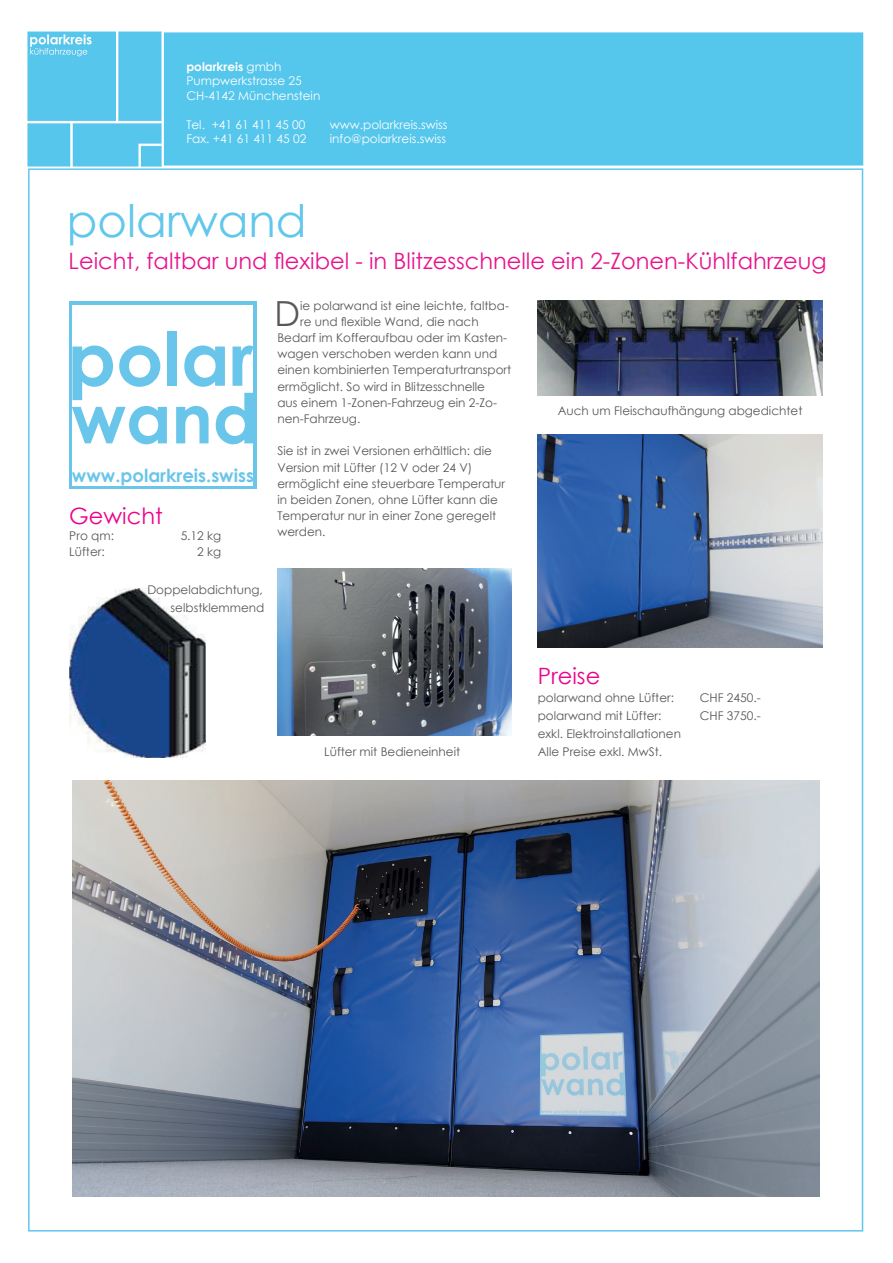
<style>
.page{position:relative;width:893px;height:1263px;background:#fff}
.page>*{position:absolute;margin:0;border:0;box-sizing:border-box;transform-origin:0 0}
.t1{font:700 73.8px "Century Gothic";color:#6ac5ea}
.t2{font:700 68.7px "Century Gothic";color:#6ac5ea}
.t3{font:45px "Century Gothic";color:#62c7ec}
.t4{font:34.5px "Century Gothic";color:#57585a}
.t5{font:22.5px "Century Gothic";color:#e9128d}
.t6{font:22.5px "Century Gothic";color:#ed028c}
.t7{font:700 18.15px "Century Gothic";color:#6ac5ea}
.t8{font:12px/16.2px "Century Gothic";color:#57585a}
.t9{font:12px/14.4px "Century Gothic";color:#fff}
.s1{font-weight:700}
</style>
<div class="page">
<img style="left:27px;top:31px;width:137px;height:136px">
<div style="left:164px;top:32px;width:699px;height:134px;background:#55c6ec;border:2px solid #55c6ec"></div>
<div style="left:69px;top:302px;width:187px;height:187px;background:#6ac5ea"></div>
<div style="left:73px;top:305px;width:180px;height:181px;background:#fff"></div>
<img style="left:72px;top:780px;width:747px;height:416px">
<img style="left:538px;top:301px;width:285px;height:94px">
<img style="left:69px;top:589px;width:136px;height:169px">
<img style="left:278px;top:568px;width:233px;height:167px">
<img style="left:538px;top:435px;width:284px;height:212px">
<p class="t9" style="left:186px;top:59px;width:135px"><span class="s1">polarkreis</span> gmbh<br>Pumpwerkstrasse 25<br>CH-4142 Münchenstein</p>
<p class="t9" style="left:186px;top:117px;width:122px">Tel. +41 61 411 45 00<br>Fax. +41 61 411 45 02</p>
<p class="t9" style="left:330px;top:117px;width:119px">www.polarkreis.swiss info@polarkreis.swiss</p>
<h3 class="t3" style="left:67px;top:190px;width:241px">polarwand</h3>
<h3 class="t5" style="left:69px;top:245px;width:759px">Leicht, faltbar und flexibel - in Blitzesschnelle ein 2-Zonen-Kühlfahrzeug</h3>
<h3 class="t4" style="left:274px;top:289px;width:27px">D</h3>
<p class="t8" style="left:300px;top:297px;width:210px">ie polarwand ist eine leichte, faltba-</p>
<p class="t8" style="left:300px;top:313px;width:180px">re und flexible Wand, die nach</p>
<p class="t8" style="left:277px;top:329px;width:231px">Bedarf im Kofferaufbau oder im Kasten-</p>
<p class="t8" style="left:277px;top:346px;width:222px">wagen verschoben werden kann und</p>
<p class="t8" style="left:277px;top:362px;width:235px">einen kombinierten Temperaturtransport</p>
<p class="t8" style="left:277px;top:378px;width:209px">ermöglicht. So wird in Blitzesschnelle</p>
<p class="t8" style="left:277px;top:394px;width:221px">aus einem 1-Zonen-Fahrzeug ein 2-Zo-</p>
<p class="t8" style="left:277px;top:410px;width:84px">nen-Fahrzeug.</p>
<p class="t8" style="left:277px;top:443px;width:229px">Sie ist in zwei Versionen erhältlich: die<br>Version mit Lüfter (12 V oder 24 V) ermöglicht eine steuerbare Temperatur in beiden Zonen, ohne Lüfter kann die<br>Temperatur nur in einer Zone geregelt werden.</p>
<h1 class="t1" style="left:67px;top:303px;width:188px">polar</h1>
<h2 class="t2" style="left:71px;top:366px;width:188px">wand</h2>
<h3 class="t7" style="left:72px;top:462px;width:184px">www.polarkreis.swiss</h3>
<p class="t8" style="left:558px;top:402px;width:246px">Auch um Fleischaufhängung abgedichtet</p>
<h3 class="t6" style="left:69px;top:500px;width:95px">Gewicht</h3>
<p class="t8" style="left:69px;top:527px;width:46px">Pro qm:</p>
<p class="t8" style="left:181px;top:527px;width:42px">5.12 kg</p>
<p class="t8" style="left:69px;top:544px;width:37px">Lüfter:</p>
<p class="t8" style="left:197px;top:544px;width:26px">2 kg</p>
<p class="t8" style="left:147px;top:580px;width:119px;line-height:18px;text-align:right">Doppelabdichtung, selbstklemmend</p>
<p class="t8" style="left:324px;top:743px;width:137px">Lüfter mit Bedieneinheit</p>
<h3 class="t6" style="left:538px;top:660px;width:64px">Preise</h3>
<p class="t8" style="left:538px;top:689px;width:138px">polarwand ohne Lüfter:</p>
<p class="t8" style="left:700px;top:689px;width:62px">CHF 2450.-</p>
<p class="t8" style="left:538px;top:707px;width:125px">polarwand mit Lüfter:</p>
<p class="t8" style="left:700px;top:707px;width:62px">CHF 3750.-</p>
<p class="t8" style="left:538px;top:724px;width:145px;line-height:18px">exkl. Elektroinstallationen<br>Alle Preise exkl. MwSt.</p>
</div>
